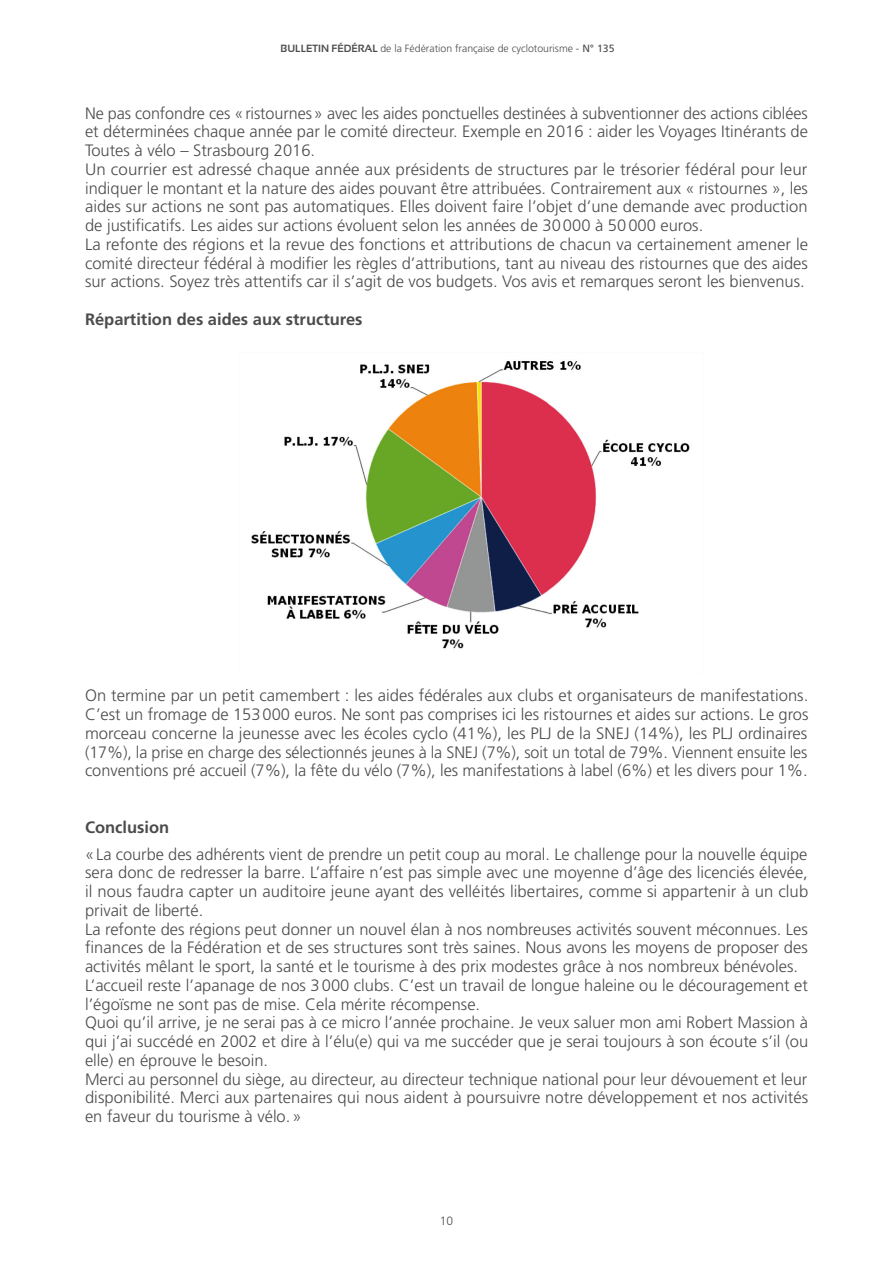
<style>
.page{position:relative;width:893px;height:1263px;background:#fff}
.page>*{position:absolute;margin:0;border:0;box-sizing:border-box;transform-origin:0 0}
.t1{font:300 16.5px/18.8px "Frutiger";color:#4c4c4e}
.t2{font:700 16.5px "Frutiger";color:#4c4c4e}
.t3{font:300 12px "Frutiger";color:#4c4c4e}
.t4{font:300 10.5px "Frutiger";color:#4c4c4e}
.s1{font-family:"Sansation";font-weight:700}
.s2{font-weight:400}
</style>
<div class="page">
<img style="left:251px;top:361px;width:439px;height:288px">
<p class="t4" style="left:281px;top:42px;width:335px"><span class="s1">BULLETIN FÉDÉRAL</span> de la Fédération française de cyclotourisme - <span class="s2">N° 135</span></p>
<p class="t1" style="left:85px;top:104px;width:725px">Ne pas confondre ces « ristournes » avec les aides ponctuelles destinées à subventionner des actions ciblées et déterminées chaque année par le comité directeur. Exemple en 2016 : aider les Voyages Itinérants de Toutes à vélo – Strasbourg 2016.<br>Un courrier est adressé chaque année aux présidents de structures par le trésorier fédéral pour leur indiquer le montant et la nature des aides pouvant être attribuées. Contrairement aux « ristournes », les aides sur actions ne sont pas automatiques. Elles doivent faire l’objet d’une demande avec production de justificatifs. Les aides sur actions évoluent selon les années de 30 000 à 50 000 euros.<br>La refonte des régions et la revue des fonctions et attributions de chacun va certainement amener le comité directeur fédéral à modifier les règles d’attributions, tant au niveau des ristournes que des aides sur actions. Soyez très attentifs car il s’agit de vos budgets. Vos avis et remarques seront les bienvenus.</p>
<p class="t2" style="left:85px;top:309px;width:279px">Répartition des aides aux structures</p>
<p class="t1" style="left:85px;top:686px;width:725px;text-align:justify">On termine par un petit camembert : les aides fédérales aux clubs et organisateurs de manifestations.<br>C’est un fromage de 153 000 euros. Ne sont pas comprises ici les ristournes et aides sur actions. Le gros morceau concerne la jeunesse avec les écoles cyclo (41%), les PLJ de la SNEJ (14%), les PLJ ordinaires (17%), la prise en charge des sélectionnés jeunes à la SNEJ (7%), soit un total de 79%. Viennent ensuite les conventions pré accueil (7%), la fête du vélo (7%), les manifestations à label (6%) et les divers pour 1%.</p>
<p class="t2" style="left:85px;top:817px;width:86px">Conclusion</p>
<p class="t1" style="left:85px;top:845px;width:725px">« La courbe des adhérents vient de prendre un petit coup au moral. Le challenge pour la nouvelle équipe sera donc de redresser la barre. L’affaire n’est pas simple avec une moyenne d’âge des licenciés élevée, il nous faudra capter un auditoire jeune ayant des velléités libertaires, comme si appartenir à un club privait de liberté.<br>La refonte des régions peut donner un nouvel élan à nos nombreuses activités souvent méconnues. Les finances de la Fédération et de ses structures sont très saines. Nous avons les moyens de proposer des activités mêlant le sport, la santé et le tourisme à des prix modestes grâce à nos nombreux bénévoles.<br>L’accueil reste l’apanage de nos 3 000 clubs. C’est un travail de longue haleine ou le découragement et l’égoïsme ne sont pas de mise. Cela mérite récompense.<br>Quoi qu’il arrive, je ne serai pas à ce micro l’année prochaine. Je veux saluer mon ami Robert Massion à qui j’ai succédé en 2002 et dire à l’élu(e) qui va me succéder que je serai toujours à son écoute s’il (ou elle) en éprouve le besoin.<br>Merci au personnel du siège, au directeur, au directeur technique national pour leur dévouement et leur disponibilité. Merci aux partenaires qui nous aident à poursuivre notre développement et nos activités en faveur du tourisme à vélo. »</p>
<p class="t3" style="left:440px;top:1214px;width:15px">10</p>
</div>
